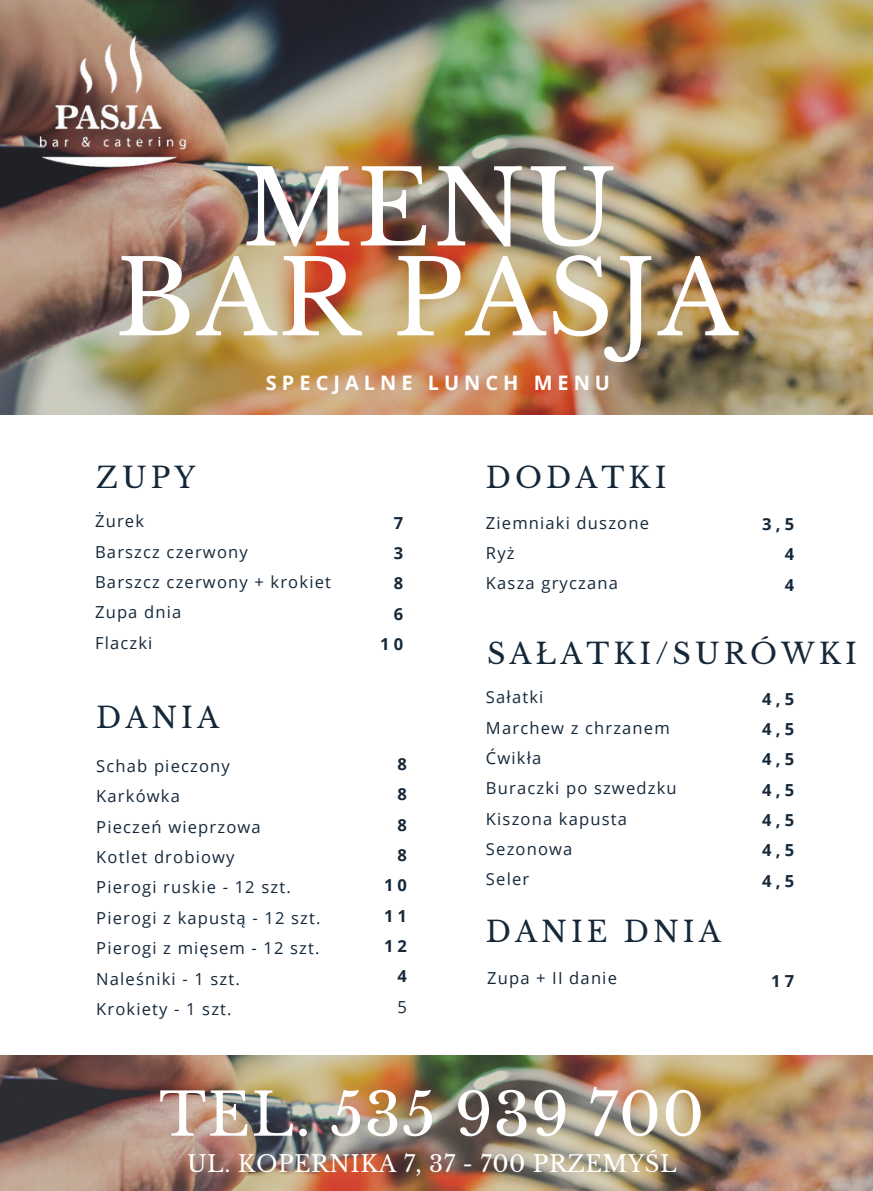
<style>
.page{position:relative;width:873px;height:1191px;background:#fff}
.page>*{position:absolute;margin:0;border:0;box-sizing:border-box;transform-origin:0 0}
.t1{font:102.8px "Libre Baskerville";letter-spacing:.02em;color:#fff}
.t2{font:58.8px "Libre Baskerville";letter-spacing:.02em;color:#fff}
.t3{font:28.6px "Libre Baskerville";letter-spacing:.14em;color:#15283a}
.t4{font:22.8px "Libre Baskerville";letter-spacing:.02em;color:#fff}
.t5{font:700 20px "Open Sans";letter-spacing:.25em;color:#fff}
.t6{font:16.6px "Open Sans";letter-spacing:.07em;color:#15283a}
.t7{font:700 16.6px "Open Sans";color:#15283a}
</style>
<div class="page">
<img style="left:0;top:0;width:873px;height:414px">
<img style="left:0;top:1056px;width:873px;height:135px">
<img style="left:3px;top:16px;width:210px;height:210px">
<p class="t1" style="left:242px;top:146px;width:376px">MENU</p>
<p class="t1" style="left:116px;top:236px;width:623px">BAR PASJA</p>
<p class="t5" style="left:266px;top:368px;width:346px">SPECJALNE LUNCH MENU</p>
<p class="t3" style="left:96px;top:460px;width:101px">ZUPY</p>
<p class="t3" style="left:486px;top:460px;width:182px">DODATKI</p>
<p class="t7" style="left:394px;top:511px;width:11px">7</p>
<p class="t7" style="left:394px;top:541px;width:11px">3</p>
<p class="t7" style="left:394px;top:572px;width:11px">8</p>
<p class="t7" style="left:394px;top:602px;width:11px">6</p>
<p class="t7" style="left:380px;top:632px;width:25px">1 0</p>
<p class="t6" style="left:95px;top:510px;width:50px">Żurek</p>
<p class="t6" style="left:95px;top:540px;width:154px">Barszcz czerwony</p>
<p class="t6" style="left:95px;top:570px;width:237px">Barszcz czerwony + krokiet</p>
<p class="t6" style="left:95px;top:601px;width:88px">Zupa dnia</p>
<p class="t6" style="left:95px;top:631px;width:59px">Flaczki</p>
<p class="t6" style="left:486px;top:511px;width:165px">Ziemniaki duszone</p>
<p class="t6" style="left:486px;top:541px;width:30px">Ryż</p>
<p class="t6" style="left:486px;top:572px;width:134px">Kasza gryczana</p>
<p class="t7" style="left:762px;top:512px;width:33px">3,5</p>
<p class="t7" style="left:785px;top:543px;width:11px">4</p>
<p class="t7" style="left:785px;top:573px;width:11px">4</p>
<p class="t3" style="left:487px;top:636px;width:371px">SAŁATKI/SURÓWKI</p>
<p class="t7" style="left:762px;top:687px;width:33px">4,5</p>
<p class="t7" style="left:762px;top:717px;width:33px">4,5</p>
<p class="t7" style="left:762px;top:748px;width:33px">4,5</p>
<p class="t7" style="left:762px;top:778px;width:33px">4,5</p>
<p class="t7" style="left:762px;top:808px;width:33px">4,5</p>
<p class="t7" style="left:762px;top:839px;width:33px">4,5</p>
<p class="t7" style="left:762px;top:869px;width:33px">4,5</p>
<p class="t3" style="left:486px;top:915px;width:236px">DANIE DNIA</p>
<p class="t6" style="left:487px;top:966px;width:131px">Zupa + II danie</p>
<p class="t7" style="left:771px;top:969px;width:25px">1 7</p>
<p class="t6" style="left:486px;top:686px;width:59px">Sałatki</p>
<p class="t6" style="left:486px;top:716px;width:185px">Marchew z chrzanem</p>
<p class="t6" style="left:486px;top:746px;width:57px">Ćwikła</p>
<p class="t6" style="left:486px;top:777px;width:192px">Buraczki po szwedzku</p>
<p class="t6" style="left:486px;top:807px;width:143px">Kiszona kapusta</p>
<p class="t6" style="left:486px;top:837px;width:88px">Sezonowa</p>
<p class="t6" style="left:486px;top:868px;width:45px">Seler</p>
<p class="t3" style="left:96px;top:700px;width:124px">DANIA</p>
<p class="t7" style="left:398px;top:752px;width:11px">8</p>
<p class="t7" style="left:398px;top:782px;width:11px">8</p>
<p class="t7" style="left:398px;top:813px;width:11px">8</p>
<p class="t7" style="left:398px;top:843px;width:11px">8</p>
<p class="t7" style="left:384px;top:874px;width:25px">1 0</p>
<p class="t7" style="left:384px;top:904px;width:25px">1 1</p>
<p class="t7" style="left:384px;top:934px;width:25px">1 2</p>
<p class="t7" style="left:398px;top:965px;width:11px">4</p>
<p class="t6" style="left:398px;top:995px;width:11px">5</p>
<p class="t6" style="left:96px;top:754px;width:135px">Schab pieczony</p>
<p class="t6" style="left:96px;top:785px;width:85px">Karkówka</p>
<p class="t6" style="left:96px;top:815px;width:166px">Pieczeń wieprzowa</p>
<p class="t6" style="left:96px;top:845px;width:140px">Kotlet drobiowy</p>
<p class="t6" style="left:96px;top:876px;width:196px">Pierogi ruskie - 12 szt.</p>
<p class="t6" style="left:96px;top:906px;width:226px">Pierogi z kapustą - 12 szt.</p>
<p class="t6" style="left:96px;top:936px;width:225px">Pierogi z mięsem - 12 szt.</p>
<p class="t6" style="left:96px;top:967px;width:145px">Naleśniki - 1 szt.</p>
<p class="t6" style="left:96px;top:997px;width:137px">Krokiety - 1 szt.</p>
<p class="t2" style="left:159px;top:1079px;width:547px">TEL. 535 939 700</p>
<p class="t4" style="left:187px;top:1150px;width:491px">UL. KOPERNIKA 7, 37 - 700 PRZEMYŚL</p>
</div>
